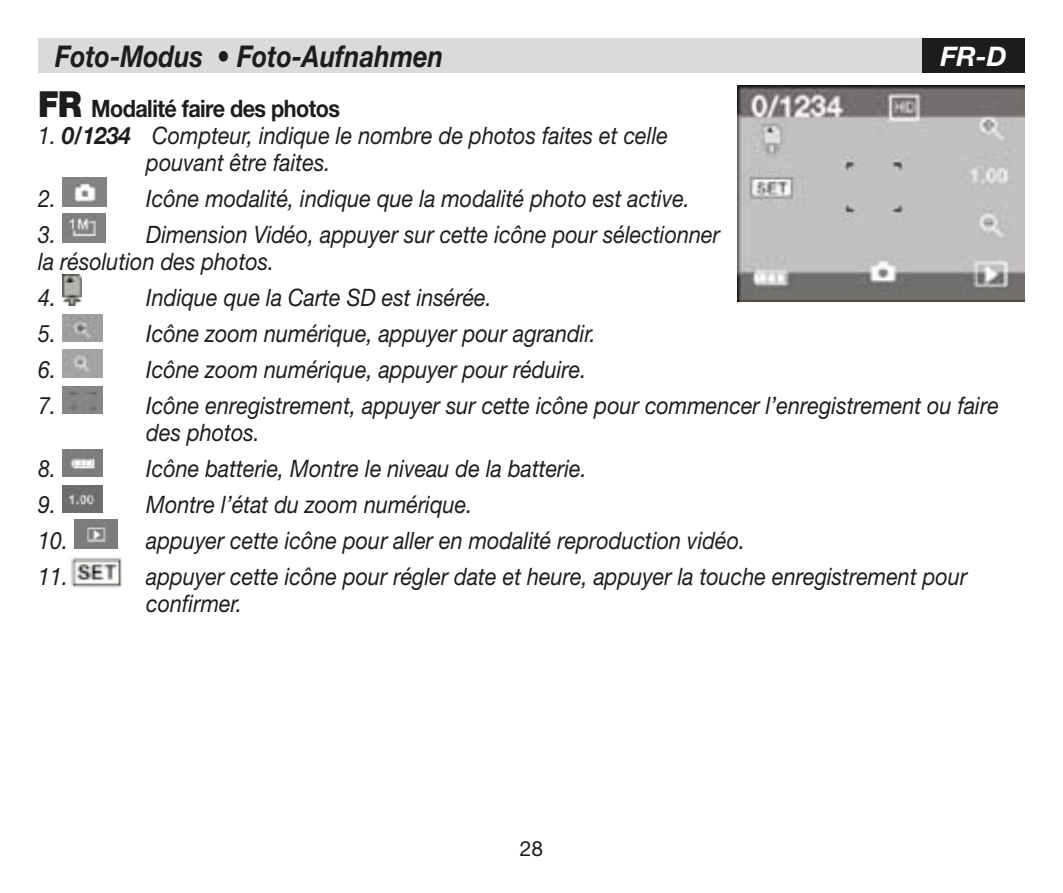
<style>
.page{position:relative;width:1063px;height:893px;background:#fff}
.page>*{position:absolute;margin:0;border:0;box-sizing:border-box;transform-origin:0 0}
.t1{font:italic 700 30px "Helvetica Neue";color:#1d1d1b;scale:.85 1}
.t2{font:italic 700 27px "Helvetica Neue";color:#fff}
.t3{font:italic 24px/27px "Helvetica Neue";color:#1d1d1b;scale:.9 1}
.t4{font:700 24px "Helvetica Neue";letter-spacing:-.025em;color:#1d1d1b;scale:.9 1}
.t5{font:21px "Helvetica Neue";color:#1d1d1b}
.s1{font-weight:900;font-size:36px}
.s2{font-weight:700}
</style>
<div class="page">
<img style="left:62px;top:177px;width:44px;height:30px">
<img style="left:62px;top:214px;width:43px;height:29px">
<img style="left:62px;top:274px;width:19px;height:32px">
<img style="left:62px;top:315px;width:41px;height:27px">
<img style="left:62px;top:350px;width:41px;height:28px">
<img style="left:62px;top:386px;width:41px;height:28px">
<img style="left:62px;top:450px;width:41px;height:27px">
<img style="left:62px;top:486px;width:41px;height:27px">
<img style="left:74px;top:520px;width:43px;height:29px">
<img style="left:71px;top:557px;width:51px;height:31px">
<img style="left:737px;top:85px;width:288px;height:216px">
<div style="left:38px;top:38px;width:987px;height:34px;background:#dadada"></div>
<div style="left:923px;top:38px;width:102px;height:34px;background:#1d1d1b"></div>
<p class="t1" style="left:55px;top:38px;width:458px">Foto-Modus • Foto-Aufnahmen</p>
<p class="t2" style="left:940px;top:40px;width:68px">FR-D</p>
<p class="t4" style="left:38px;top:94px;width:337px"><span class="s1">FR</span> Modalité faire des photos</p>
<p class="t3" style="left:146px;top:121px;width:581px;text-indent:-108px">1. <span class="s2">0/1234</span> Compteur, indique le nombre de photos faites et celle pouvant être faites.</p>
<p class="t3" style="left:38px;top:184px;width:22px">2.</p>
<p class="t3" style="left:146px;top:184px;width:606px">Icône modalité, indique que la modalité photo est active.</p>
<p class="t3" style="left:38px;top:220px;width:22px">3.</p>
<p class="t3" style="left:38px;top:220px;width:759px;text-indent:108px">Dimension Vidéo, appuyer sur cette icône pour sélectionner la résolution des photos.</p>
<p class="t3" style="left:38px;top:283px;width:22px">4.</p>
<p class="t3" style="left:146px;top:283px;width:386px">Indique que la Carte SD est insérée.</p>
<p class="t3" style="left:38px;top:319px;width:22px">5.</p>
<p class="t3" style="left:146px;top:319px;width:501px">Icône zoom numérique, appuyer pour agrandir.</p>
<p class="t3" style="left:38px;top:355px;width:22px">6.</p>
<p class="t3" style="left:146px;top:355px;width:491px">Icône zoom numérique, appuyer pour réduire.</p>
<p class="t3" style="left:38px;top:391px;width:22px">7.</p>
<p class="t3" style="left:146px;top:391px;width:949px">Icône enregistrement, appuyer sur cette icône pour commencer l’enregistrement ou faire des photos.</p>
<p class="t3" style="left:38px;top:454px;width:22px">8.</p>
<p class="t3" style="left:146px;top:454px;width:491px">Icône batterie, Montre le niveau de la batterie.</p>
<p class="t3" style="left:38px;top:490px;width:22px">9.</p>
<p class="t3" style="left:146px;top:490px;width:364px">Montre l’état du zoom numérique.</p>
<p class="t3" style="left:38px;top:526px;width:35px">10.</p>
<p class="t3" style="left:146px;top:526px;width:667px">appuyer cette icône pour aller en modalité reproduction vidéo.</p>
<p class="t3" style="left:38px;top:562px;width:35px">11.</p>
<p class="t3" style="left:146px;top:562px;width:914px">appuyer cette icône pour régler date et heure, appuyer la touche enregistrement pour confirmer.</p>
<p class="t5" style="left:520px;top:836px;width:25px">28</p>
</div>
